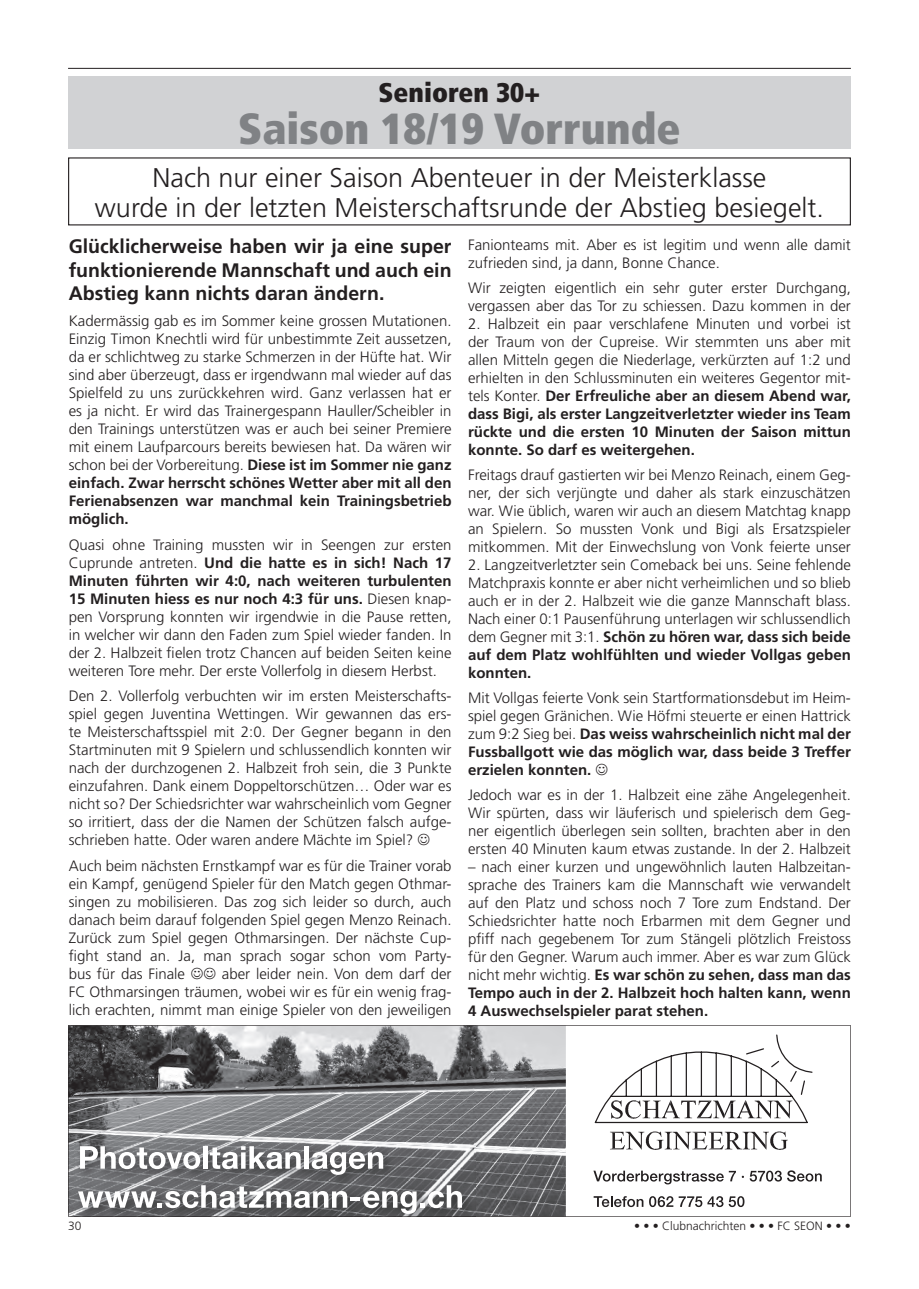
<style>
.page{position:relative;width:919px;height:1289px;background:#fff}
.page>*{position:absolute;margin:0;border:0;box-sizing:border-box;transform-origin:0 0}
.t1{font:900 condensed 43.5px "Frutiger";color:#808285}
.t2{font:300 27px/30px "Frutiger";color:#231f20;text-align:center}
.t3{font:900 condensed 27px "Frutiger";color:#231f20}
.t4{font:700 19.5px/23.4px "Frutiger";color:#231f20;text-align:justify}
.t5{font:300 15px/18px "Frutiger";color:#231f20;text-align:justify}
.t6{font:300 12px "Frutiger";color:#231f20}
.s1{font-weight:700}
</style>
<div class="page">
<div style="left:68px;top:77px;width:782px;height:72px;background:#d1d2d4"></div>
<svg style="left:68px;top:1025px;width:782px;height:191px"></svg>
<svg style="left:610px;top:1131px;width:177px;height:18px"></svg>
<svg style="left:593px;top:1033px;width:220px;height:91px"></svg>
<hr style="left:68px;top:68px;width:782px;height:1px;background:#231f20">
<h2 class="t3" style="left:378px;top:76px;width:163px">Senioren 30+</h2>
<h1 class="t1" style="left:238px;top:103px;width:444px">Saison 18/19 Vorrunde</h1>
<h2 class="t2" style="left:95px;top:163px;width:730px">Nach nur einer Saison Abenteuer in der Meisterklasse<br>wurde in der letzten Meisterschaftsrunde der Abstieg besiegelt.</h2>
<h3 class="t4" style="left:69px;top:235px;width:384px">Glücklicherweise haben wir ja eine super funktionierende Mannschaft und auch ein Abstieg kann nichts daran ändern.</h3>
<p class="t5" style="left:69px;top:312px;width:384px">Kadermässig gab es im Sommer keine grossen Mutationen.<br>Einzig Timon Knechtli wird für unbestimmte Zeit aussetzen, da er schlichtweg zu starke Schmerzen in der Hüfte hat. Wir sind aber überzeugt, dass er irgendwann mal wieder auf das Spielfeld zu uns zurückkehren wird. Ganz verlassen hat er es ja nicht. Er wird das Trainergespann Hauller/Scheibler in den Trainings unterstützen was er auch bei seiner Premiere mit einem Laufparcours bereits bewiesen hat. Da wären wir schon bei der Vorbereitung. <span class="s1">Diese ist im Sommer nie ganz einfach. Zwar herrscht schönes Wetter aber mit all den Ferienabsenzen war manchmal kein Trainingsbetrieb möglich.</span></p>
<p class="t5" style="left:69px;top:535px;width:384px">Quasi ohne Training mussten wir in Seengen zur ersten Cuprunde antreten. <span class="s1">Und die hatte es in sich! Nach 17<br>Minuten führten wir 4:0, nach weiteren turbulenten 15 Minuten hiess es nur noch 4:3 für uns.</span> Diesen knap&shy;pen Vorsprung konnten wir irgendwie in die Pause retten, in welcher wir dann den Faden zum Spiel wieder fanden. In der 2. Halbzeit fielen trotz Chancen auf beiden Seiten keine weiteren Tore mehr. Der erste Vollerfolg in diesem Herbst.</p>
<p class="t5" style="left:69px;top:687px;width:384px">Den 2. Vollerfolg verbuchten wir im ersten Meisterschafts&shy;spiel gegen Juventina Wettingen. Wir gewannen das ers&shy;te Meisterschaftsspiel mit 2:0. Der Gegner begann in den Startminuten mit 9 Spielern und schlussendlich konnten wir nach der durchzogenen 2. Halbzeit froh sein, die 3 Punkte einzufahren. Dank einem Doppeltorschützen… Oder war es nicht so? Der Schiedsrichter war wahrscheinlich vom Gegner so irritiert, dass der die Namen der Schützen falsch aufge&shy;schrieben hatte. Oder waren andere Mächte im Spiel?</p>
<p class="t5" style="left:69px;top:856px;width:384px">Auch beim nächsten Ernstkampf war es für die Trainer vorab ein Kampf, genügend Spieler für den Match gegen Othmar&shy;singen zu mobilisieren. Das zog sich leider so durch, auch danach beim darauf folgenden Spiel gegen Menzo Reinach.<br>Zurück zum Spiel gegen Othmarsingen. Der nächste Cup&shy;fight stand an. Ja, man sprach sogar schon vom Party&shy;bus für das Finale</p>
<p class="t5" style="left:69px;top:964px;width:384px;text-indent:153px">aber leider nein. Von dem darf der FC Othmarsingen träumen, wobei wir es für ein wenig frag&shy;lich erachten, nimmt man einige Spieler von den jeweiligen</p>
<p class="t5" style="left:468px;top:236px;width:384px">Fanionteams mit. Aber es ist legitim und wenn alle damit zufrieden sind, ja dann, Bonne Chance.</p>
<p class="t5" style="left:468px;top:278px;width:384px">Wir zeigten eigentlich ein sehr guter erster Durchgang, vergassen aber das Tor zu schiessen. Dazu kommen in der</p>
<p class="t5" style="left:468px;top:314px;width:384px">2. Halbzeit ein paar verschlafene Minuten und vorbei ist der Traum von der Cupreise. Wir stemmten uns aber mit allen Mitteln gegen die Niederlage, verkürzten auf 1:2 und erhielten in den Schlussminuten ein weiteres Gegentor mit&shy;tels Konter. <span class="s1">Der Erfreuliche aber an diesem Abend war, dass Bigi, als erster Langzeitverletzter wieder ins Team rückte und die ersten 10 Minuten der Saison mittun konnte. So darf es weitergehen.</span></p>
<p class="t5" style="left:468px;top:465px;width:384px">Freitags drauf gastierten wir bei Menzo Reinach, einem Geg&shy;ner, der sich verjüngte und daher als stark einzuschätzen war. Wie üblich, waren wir auch an diesem Matchtag knapp an Spielern. So mussten Vonk und Bigi als Ersatzspieler mitkommen. Mit der Einwechslung von Vonk feierte unser</p>
<p class="t5" style="left:468px;top:555px;width:384px">2. Langzeitverletzter sein Comeback bei uns. Seine fehlende Matchpraxis konnte er aber nicht verheimlichen und so blieb auch er in der 2. Halbzeit wie die ganze Mannschaft blass.<br>Nach einer 0:1 Pausenführung unterlagen wir schlussendlich dem Gegner mit 3:1. <span class="s1">Schön zu hören war, dass sich beide auf dem Platz wohlfühlten und wieder Vollgas geben konnten.</span></p>
<p class="t5" style="left:468px;top:688px;width:384px">Mit Vollgas feierte Vonk sein Startformationsdebut im Heim&shy;spiel gegen Gränichen. Wie Höfmi steuerte er einen Hattrick zum 9:2 Sieg bei. <span class="s1">Das weiss wahrscheinlich nicht mal der Fussballgott wie das möglich war, dass beide 3 Treffer erzielen konnten.</span></p>
<p class="t5" style="left:468px;top:785px;width:384px">Jedoch war es in der 1. Halbzeit eine zähe Angelegenheit.<br>Wir spürten, dass wir läuferisch und spielerisch dem Geg&shy;ner eigentlich überlegen sein sollten, brachten aber in den ersten 40 Minuten kaum etwas zustande. In der 2. Halbzeit</p>
<p class="t5" style="left:468px;top:857px;width:384px">– nach einer kurzen und ungewöhnlich lauten Halbzeitan&shy;sprache des Trainers kam die Mannschaft wie verwandelt auf den Platz und schoss noch 7 Tore zum Endstand. Der Schiedsrichter hatte noch Erbarmen mit dem Gegner und pfiff nach gegebenem Tor zum Stängeli plötzlich Freistoss für den Gegner. Warum auch immer. Aber es war zum Glück nicht mehr wichtig. <span class="s1">Es war schön zu sehen, dass man das Tempo auch in der 2. Halbzeit hoch halten kann, wenn 4 Auswechselspieler parat stehen.</span></p>
<p class="t6" style="left:68px;top:1219px;width:15px">30</p>
<p class="t6" style="left:634px;top:1219px;width:218px">• • • Clubnachrichten • • • FC SEON • • •</p>
</div>
